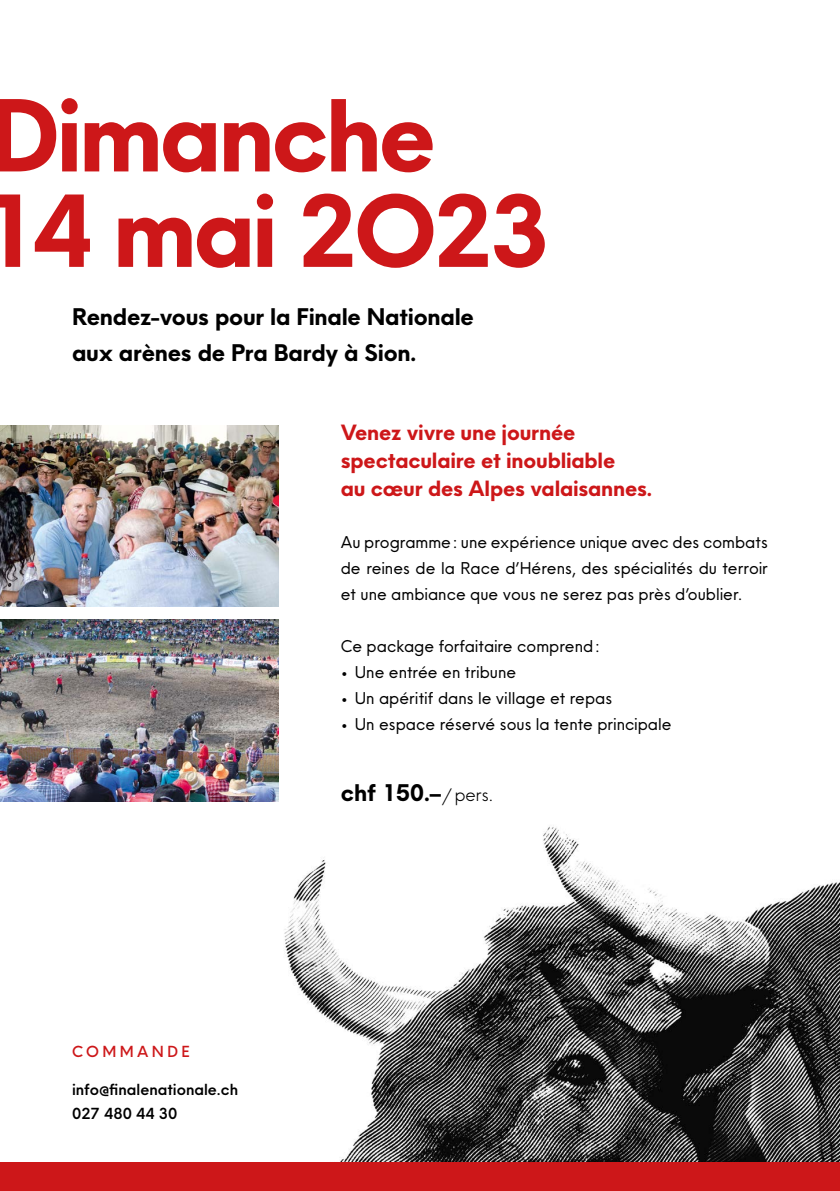
<style>
.page{position:relative;width:840px;height:1191px;background:#fff}
.page>*{position:absolute;margin:0;border:0;box-sizing:border-box;transform-origin:0 0}
.t1{font:700 24px/36px "Neue Einstellung";letter-spacing:-.01em;color:#000}
.t2{font:700 22px/28px "Neue Einstellung";letter-spacing:-.01em;color:#cd1719}
.t3{font:17px/26px "Neue Einstellung";color:#000;text-align:justify}
.t4{font:600 16px/24px "Neue Einstellung";color:#000}
.t5{font:500 16px "Neue Einstellung";letter-spacing:.21em;color:#cd1719}
.s1{font-weight:300;font-size:18px}
</style>
<div class="page">
<img style="left:284px;top:826px;width:555px;height:336px">
<img style="left:0;top:425px;width:278px;height:182px">
<img style="left:0;top:619px;width:278px;height:182px">
<div style="left:0;top:1162px;width:839px;height:29px;background:#cd1719"></div>
<svg style="left:0;top:193px;width:544px;height:75px"></svg>
<svg style="left:0;top:98px;width:432px;height:74px"></svg>
<h1 class="t1" style="left:72px;top:298px;width:403px">Rendez-vous pour la Finale Nationale aux arènes de Pra Bardy à Sion.</h1>
<p class="t2" style="left:340px;top:418px;width:312px">Venez vivre une journée spectaculaire et inoubliable<br>au cœur des Alpes valaisannes.</p>
<p class="t3" style="left:340px;top:529px;width:428px">Au programme: une expérience unique avec des combats de reines de la Race d’Hérens, des spécialités du terroir et une ambiance que vous ne serez pas près d’oublier.</p>
<p class="t3" style="left:340px;top:633px;width:260px">Ce package forfaitaire comprend:</p>
<p class="t3" style="left:340px;top:659px;width:177px">• Une entrée en tribune</p>
<p class="t3" style="left:340px;top:685px;width:273px">• Un apéritif dans le village et repas</p>
<p class="t3" style="left:340px;top:711px;width:332px">• Un espace réservé sous la tente principale</p>
<p class="t5" style="left:72px;top:1041px;width:119px">COMMANDE</p>
<p class="t4" style="left:72px;top:1077px;width:167px">info@finalenationale.ch<br>027 480 44 30</p>
<h1 class="t1" style="left:340px;top:774px;width:154px">chf 150.–<span class="s1">/pers.</span></h1>
</div>
